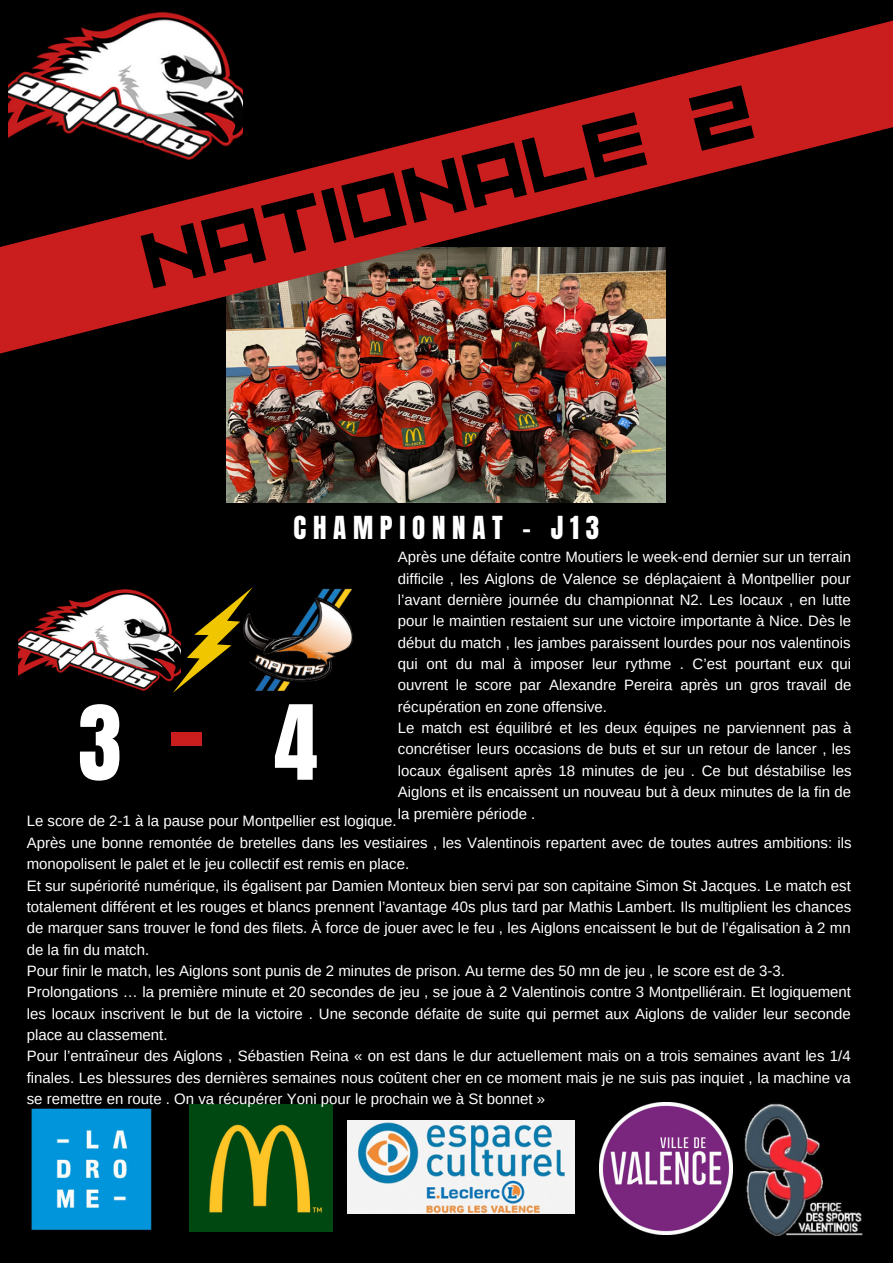
<style>
.page{position:relative;width:893px;height:1264px;background:#fff}
.page>*{position:absolute;margin:0;border:0;box-sizing:border-box;transform-origin:0 0}
.t1{font:87.75px "Anton";color:#fff}
.t2{font:82.5px "Adriana";color:#000}
.t3{font:27px "Anton";letter-spacing:.25em;color:#fff}
.t4{font:15px/21.3px "Arimo";color:#fff}
.s1{font-size:122.55px;color:#ca1e1e}
</style>
<div class="page">
<div style="left:0;top:0;width:892px;height:1262px;background:#000"></div>
<img style="left:227px;top:384px;width:438px;height:118px">
<img style="left:0;top:21px;width:892px;height:363px">
<img style="left:19px;top:589px;width:154px;height:102px">
<img style="left:253px;top:588px;width:100px;height:103px">
<svg style="left:173px;top:587px;width:80px;height:106px"></svg>
<img style="left:31px;top:1108px;width:121px;height:123px">
<img style="left:189px;top:1104px;width:143px;height:127px">
<img style="left:599px;top:1102px;width:133px;height:132px">
<img style="left:744px;top:1103px;width:119px;height:132px">
<img style="left:347px;top:1120px;width:227px;height:93px">
<img style="left:9px;top:11px;width:234px;height:151px">
<h2 class="t2" style="left:130px;top:211px;width:628px;rotate:-14deg">NATIONALE 2</h2>
<h3 class="t3" style="left:293px;top:508px;width:307px">CHAMPIONNAT - J13</h3>
<p class="t4" style="left:398px;top:546px;width:455px">Après une défaite contre Moutiers le week-end dernier sur un terrain difficile , les Aiglons de Valence se déplaçaient à Montpellier pour l’avant dernière journée du championnat N2. Les locaux , en lutte pour le maintien restaient sur une victoire importante à Nice. Dès le début du match , les jambes paraissent lourdes pour nos valentinois qui ont du mal à imposer leur rythme . C’est pourtant eux qui ouvrent le score par Alexandre Pereira après un gros travail de récupération en zone offensive.<br>Le match est équilibré et les deux équipes ne parviennent pas à concrétiser leurs occasions de buts et sur un retour de lancer , les locaux égalisent après 18 minutes de jeu . Ce but déstabilise les Aiglons et ils encaissent un nouveau but à deux minutes de la fin de la première période .</p>
<h1 class="t1" style="left:78px;top:680px;width:241px">3<span class="s1">-</span> 4</h1>
<p class="t4" style="left:27px;top:810px;width:826px">Le score de 2-1 à la pause pour Montpellier est logique.<br>Après une bonne remontée de bretelles dans les vestiaires , les Valentinois repartent avec de toutes autres ambitions: ils monopolisent le palet et le jeu collectif est remis en place.<br>Et sur supériorité numérique, ils égalisent par Damien Monteux bien servi par son capitaine Simon St Jacques. Le match est totalement différent et les rouges et blancs prennent l’avantage 40s plus tard par Mathis Lambert. Ils multiplient les chances de marquer sans trouver le fond des filets. À force de jouer avec le feu , les Aiglons encaissent le but de l’égalisation à 2 mn de la fin du match.<br>Pour finir le match, les Aiglons sont punis de 2 minutes de prison. Au terme des 50 mn de jeu , le score est de 3-3.<br>Prolongations … la première minute et 20 secondes de jeu , se joue à 2 Valentinois contre 3 Montpelliérain. Et logiquement les locaux inscrivent le but de la victoire . Une seconde défaite de suite qui permet aux Aiglons de valider leur seconde place au classement.<br>Pour l’entraîneur des Aiglons , Sébastien Reina « on est dans le dur actuellement mais on a trois semaines avant les 1/4 finales. Les blessures des dernières semaines nous coûtent cher en ce moment mais je ne suis pas inquiet , la machine va se remettre en route . On va récupérer Yoni pour le prochain we à St bonnet »</p>
</div>
